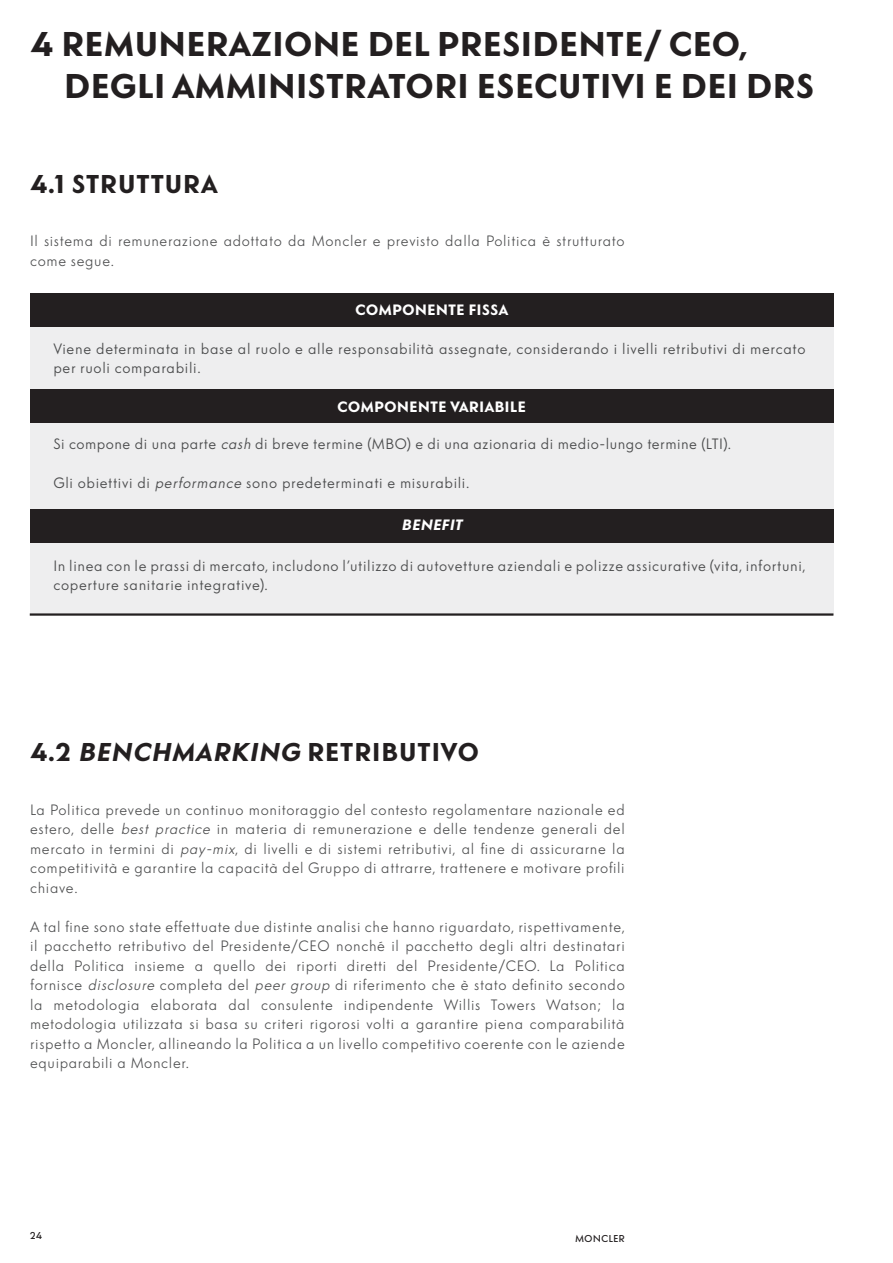
<style>
.page{position:relative;width:893px;height:1263px;background:#fff}
.page>*{position:absolute;margin:0;border:0;box-sizing:border-box;transform-origin:0 0}
.t1{font:700 36px/42px "Moncler Gothic";letter-spacing:-.01em;color:#231f20}
.t2{font:700 27px "Moncler Gothic";letter-spacing:.01em;color:#231f20}
.t3{font:300 15.75px/19.5px "Moncler Gothic";color:#4b4c4d;text-align:justify}
.t4{font:15.75px/19.5px "Moncler Gothic";color:#4b4c4d}
.t5{font:700 15.75px "Moncler Gothic";color:#fff}
.t6{font:italic 700 15.75px "Moncler Gothic";color:#fff}
.t7{font:500 10.5px "Moncler Gothic";color:#231f20}
.s1{font-style:italic}
</style>
<div class="page">
<div style="left:30px;top:294px;width:803px;height:320px;background:#eeeeef"></div>
<hr style="left:30px;top:613px;width:803px;height:3px;background:#231f20">
<div style="left:30px;top:293px;width:803px;height:34px;background:#231f20"></div>
<div style="left:30px;top:389px;width:803px;height:34px;background:#231f20"></div>
<div style="left:30px;top:509px;width:803px;height:33px;background:#231f20"></div>
<p class="t1" style="left:64px;top:23px;width:752px;text-indent:-34px">4 REMUNERAZIONE DEL PRESIDENTE/ CEO,<br>DEGLI AMMINISTRATORI ESECUTIVI E DEI DRS</p>
<p class="t2" style="left:30px;top:168px;width:190px">4.1 STRUTTURA</p>
<p class="t3" style="left:30px;top:231px;width:597px">Il sistema di remunerazione adottato da Moncler e previsto dalla Politica è strutturato come segue.</p>
<p class="t5" style="left:355px;top:300px;width:155px">COMPONENTE FISSA</p>
<p class="t4" style="left:53px;top:339px;width:754px">Viene determinata in base al ruolo e alle responsabilità assegnate, considerando i livelli retributivi di mercato per ruoli comparabili.</p>
<p class="t5" style="left:337px;top:398px;width:190px">COMPONENTE VARIABILE</p>
<p class="t4" style="left:53px;top:435px;width:680px">Si compone di una parte <span class="s1">cash</span> di breve termine (MBO) e di una azionaria di medio-lungo termine (LTI).</p>
<p class="t4" style="left:53px;top:474px;width:418px">Gli obiettivi di <span class="s1">performance</span> sono predeterminati e misurabili.</p>
<p class="t6" style="left:401px;top:516px;width:66px">BENEFIT</p>
<p class="t4" style="left:53px;top:556px;width:755px">In linea con le prassi di mercato, includono l’utilizzo di autovetture aziendali e polizze assicurative (vita, infortuni, coperture sanitarie integrative).</p>
<p class="t2" style="left:30px;top:736px;width:451px">4.2 <span class="s1">BENCHMARKING</span> RETRIBUTIVO</p>
<p class="t3" style="left:30px;top:800px;width:597px">La Politica prevede un continuo monitoraggio del contesto regolamentare nazionale ed estero, delle <span class="s1">best practice</span> in materia di remunerazione e delle tendenze generali del mercato in termini di <span class="s1">pay-mix</span>, di livelli e di sistemi retributivi, al fine di assicurarne la competitività e garantire la capacità del Gruppo di attrarre, trattenere e motivare profili chiave.</p>
<p class="t3" style="left:30px;top:917px;width:597px">A tal fine sono state effettuate due distinte analisi che hanno riguardato, rispettivamente, il pacchetto retributivo del Presidente/CEO nonché il pacchetto degli altri destinatari della Politica insieme a quello dei riporti diretti del Presidente/CEO. La Politica fornisce <span class="s1">disclosure</span> completa del <span class="s1">peer group</span> di riferimento che è stato definito secondo la metodologia elaborata dal consulente indipendente Willis Towers Watson; la metodologia utilizzata si basa su criteri rigorosi volti a garantire piena comparabilità rispetto a Moncler, allineando la Politica a un livello competitivo coerente con le aziende equiparabili a Moncler.</p>
<p class="t7" style="left:30px;top:1229px;width:14px">24</p>
<p class="t7" style="left:575px;top:1233px;width:51px">MONCLER</p>
</div>
